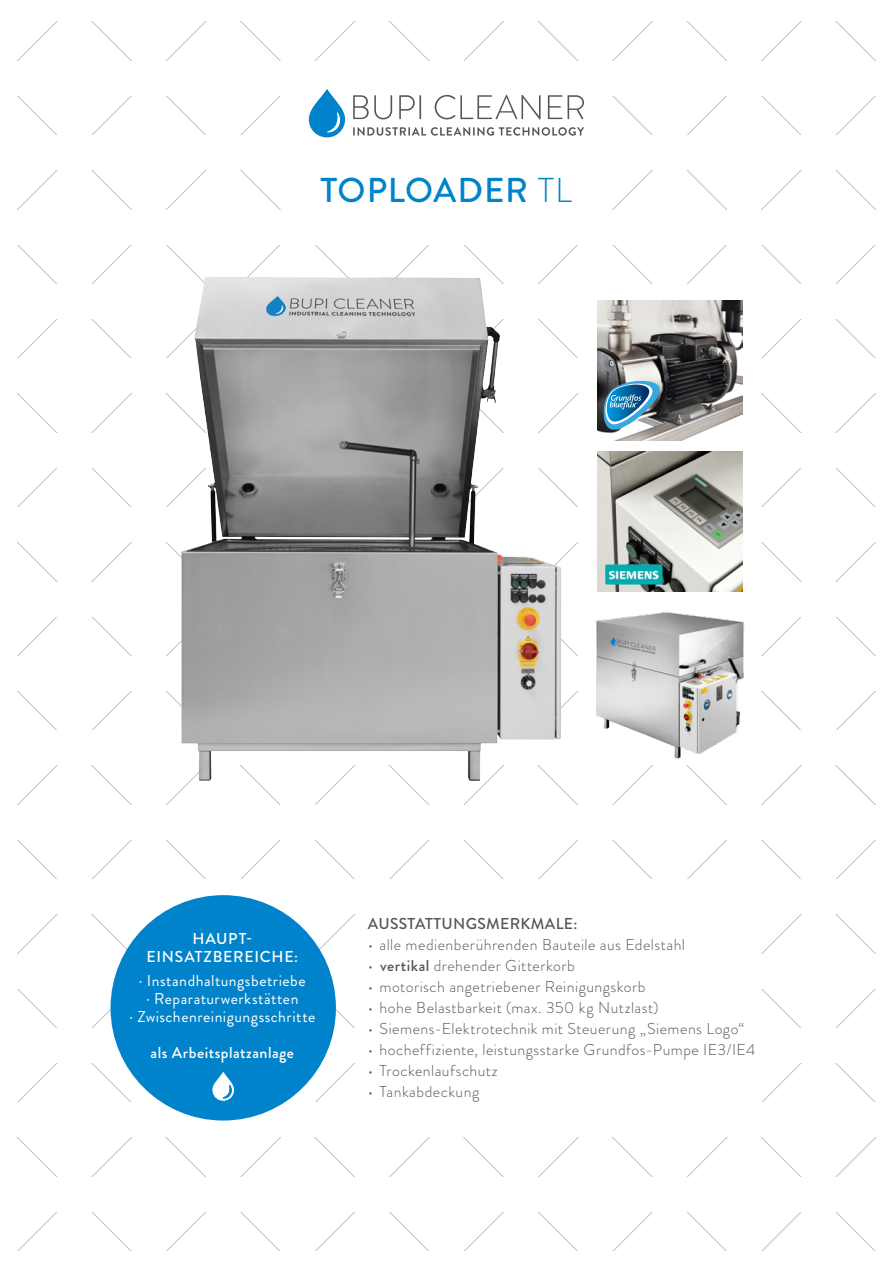
<style>
.page{position:relative;width:893px;height:1263px;background:#fff}
.page>*{position:absolute;margin:0;border:0;box-sizing:border-box;transform-origin:0 0}
.t1{font:500 34.5px "Brandon Grotesque";letter-spacing:.02em;color:#0083ca}
.t2{font:300 15.75px "Brandon Grotesque";letter-spacing:.03em;color:#565655}
.t3{font:15.75px/18px "Brandon Grotesque";letter-spacing:.03em;color:#fff;text-align:center}
.t4{font:500 15.75px/18px "Brandon Grotesque";letter-spacing:.05em;color:#fff;text-align:center}
.t5{font:500 15.75px "Brandon Grotesque";letter-spacing:.02em;color:#565655}
.s1{font-weight:300}
.s2{font-weight:500}
</style>
<div class="page">
<svg style="left:848px;top:33px;width:29px;height:1218px"></svg>
<svg style="left:103px;top:21px;width:149px;height:1230px"></svg>
<svg style="left:16px;top:21px;width:87px;height:1230px"></svg>
<div style="left:0;top:1103px;width:893px;height:34px;background:#fff"></div>
<div style="left:0;top:1177px;width:893px;height:34px;background:#fff"></div>
<div style="left:0;top:1028px;width:893px;height:34px;background:#fff"></div>
<div style="left:0;top:954px;width:893px;height:34px;background:#fff"></div>
<div style="left:0;top:879px;width:893px;height:35px;background:#fff"></div>
<div style="left:0;top:805px;width:893px;height:34px;background:#fff"></div>
<div style="left:0;top:731px;width:893px;height:34px;background:#fff"></div>
<div style="left:0;top:656px;width:893px;height:34px;background:#fff"></div>
<div style="left:0;top:582px;width:893px;height:34px;background:#fff"></div>
<div style="left:0;top:508px;width:893px;height:34px;background:#fff"></div>
<div style="left:0;top:433px;width:893px;height:34px;background:#fff"></div>
<div style="left:0;top:359px;width:893px;height:34px;background:#fff"></div>
<div style="left:0;top:284px;width:893px;height:34px;background:#fff"></div>
<div style="left:0;top:210px;width:893px;height:34px;background:#fff"></div>
<div style="left:0;top:136px;width:893px;height:34px;background:#fff"></div>
<div style="left:0;top:61px;width:893px;height:34px;background:#fff"></div>
<img style="left:181px;top:277px;width:380px;height:504px">
<div style="left:111px;top:895px;width:225px;height:225px;background:#0083ca;border-radius:50%"></div>
<svg style="left:212px;top:1072px;width:23px;height:29px"></svg>
<img style="left:596px;top:611px;width:148px;height:148px">
<img style="left:597px;top:300px;width:145px;height:140px">
<svg style="left:603px;top:381px;width:57px;height:49px;background:#5892b1"></svg>
<img style="left:597px;top:451px;width:145px;height:140px">
<img style="left:605px;top:564px;width:58px;height:20px">
<svg style="left:353px;top:95px;width:231px;height:24px"></svg>
<svg style="left:309px;top:89px;width:36px;height:48px"></svg>
<svg style="left:353px;top:127px;width:231px;height:9px"></svg>
<h1 class="t1" style="left:321px;top:166px;width:236px">TOPLOADER <span class="s1">tl</span></h1>
<p class="t4" style="left:147px;top:929px;width:153px">HAUPT-<br>EINSATZBEREICH E:</p>
<p class="t3" style="left:129px;top:971px;width:187px">· Instandhaltungsbetriebe<br>· Reparaturwerkstätten<br>· Zwischenreinigungsschritte</p>
<p class="t4" style="left:151px;top:1043px;width:145px">ALS ARBEITSPLATZANLAGE</p>
<p class="t5" style="left:368px;top:913px;width:211px">AUSSTATTUNGSMERKMALE:</p>
<p class="t2" style="left:368px;top:934px;width:319px">• alle medienberührenden Bauteile aus Edelstahl</p>
<p class="t2" style="left:368px;top:955px;width:209px">• <span class="s2">VERTIKAL</span> drehender Gitterkorb</p>
<p class="t2" style="left:368px;top:976px;width:279px">• motorisch angetriebener Reinigungskorb</p>
<p class="t2" style="left:368px;top:997px;width:292px">• hohe Belastbarkeit (max. 350 kg Nutzlast)</p>
<p class="t2" style="left:368px;top:1018px;width:378px">• Siemens-Elektrotechnik mit Steuerung „Siemens Logo“</p>
<p class="t2" style="left:368px;top:1039px;width:389px">• hocheffiziente, leistungsstarke Grundfos-Pumpe IE3/IE4</p>
<p class="t2" style="left:368px;top:1060px;width:132px">• Trockenlaufschutz</p>
<p class="t2" style="left:368px;top:1081px;width:113px">• Tankabdeckung</p>
</div>
